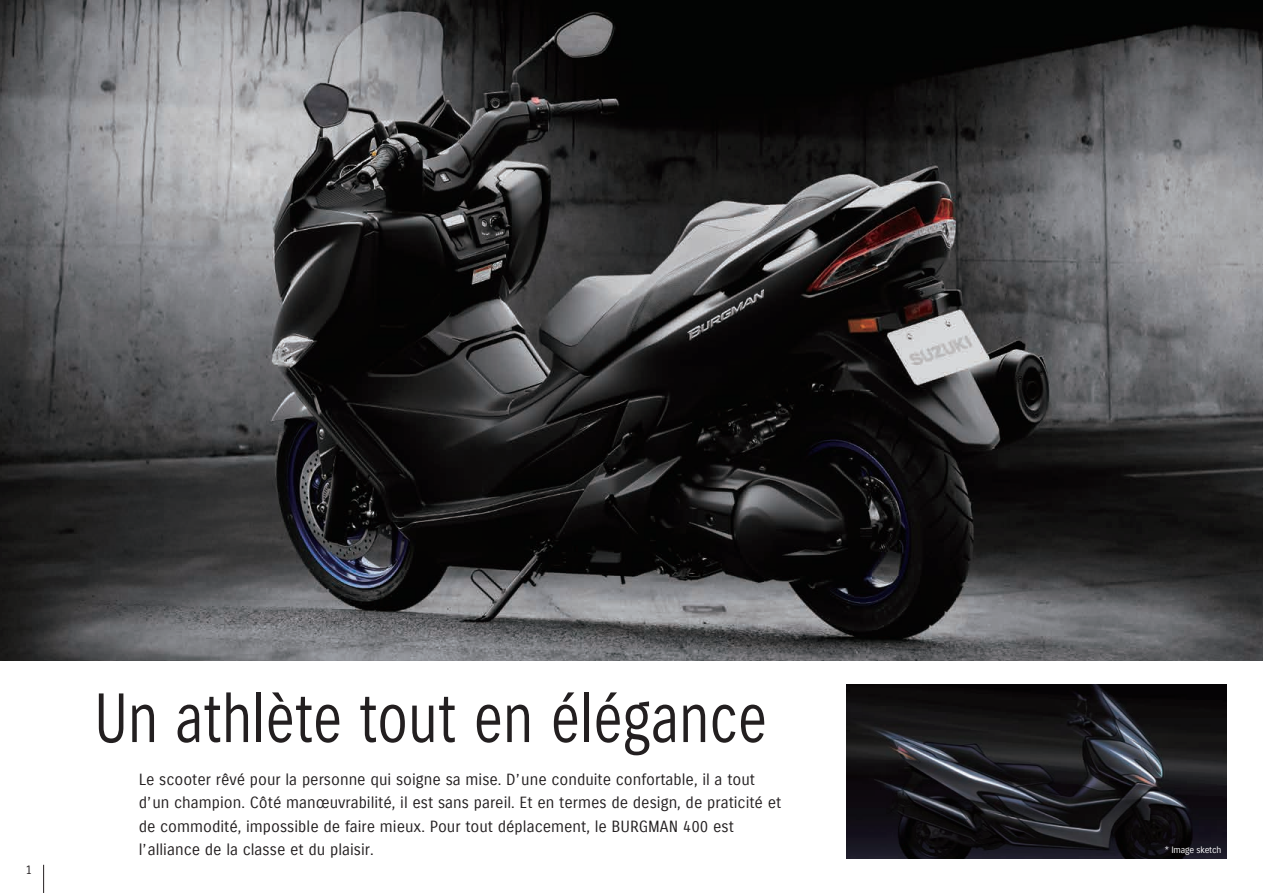
<style>
.page{position:relative;width:1263px;height:893px;background:#fff}
.page>*{position:absolute;margin:0;border:0;box-sizing:border-box;transform-origin:0 0}
.t1{font:67.5px "Suzuki PRO Regular";letter-spacing:-.005em;color:#231f20;scale:.83 1}
.t2{font:15.75px/23.4px "Suzuki PRO Regular";color:#231f20}
.t3{font:12px "Suzuki PRO Regular";color:#231f20}
.t4{font:9px "Suzuki PRO Regular";letter-spacing:-.025em;color:#fff}
</style>
<div class="page">
<img style="left:0;top:0;width:1263px;height:660px">
<svg style="left:43px;top:865px;width:1px;height:28px"></svg>
<img style="left:846px;top:685px;width:381px;height:173px">
<p class="t3" style="left:26px;top:863px;width:8px">1</p>
<h1 class="t1" style="left:94px;top:677px;width:813px">Un athlète tout en élégance</h1>
<p class="t2" style="left:139px;top:768px;width:644px">Le scooter rêvé pour la personne qui soigne sa mise. D’une conduite confortable, il a tout d’un champion. Côté manœuvrabilité, il est sans pareil. Et en termes de design, de praticité et de commodité, impossible de faire mieux. Pour tout déplacement, le BURGMAN 400 est l’alliance de la classe et du plaisir.</p>
<p class="t4" style="left:1165px;top:844px;width:58px">* Image sketch</p>
</div>
